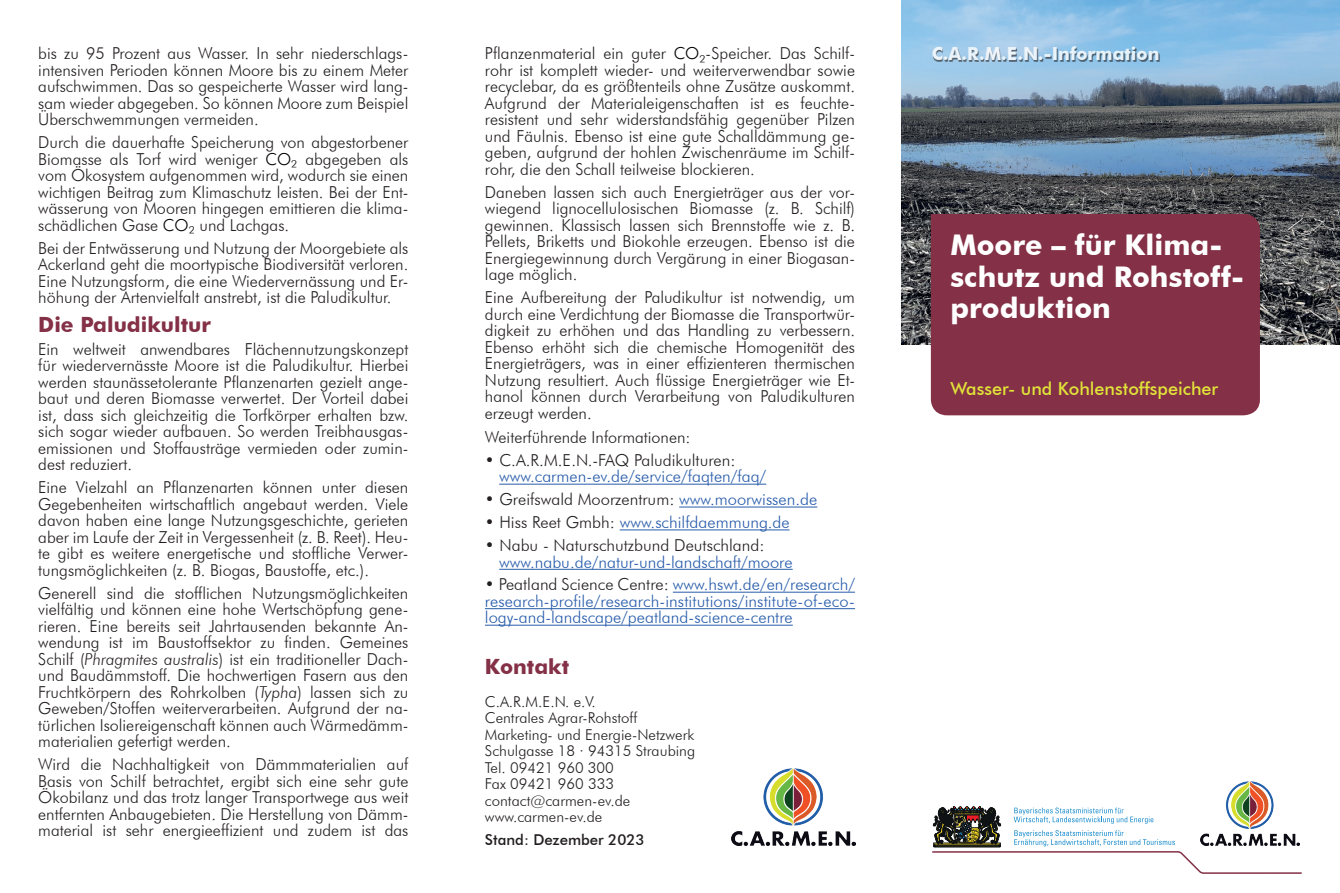
<style>
.page{position:relative;width:1340px;height:893px;background:#fff}
.page>*{position:absolute;margin:0;border:0;box-sizing:border-box;transform-origin:0 0}
.t1{font:700 28.5px/31.5px "Futura BT";color:#fff}
.t2{font:700 21px "Futura BT";color:#843046}
.t3{font:500 18px "Futura BT";color:#e0e339}
.t4{font:700 18px "Futura BT";color:#fff}
.t5{font:300 16.5px/16.5px "Futura BT";color:#231f20;text-align:justify}
.t6{font:300 16.5px/16.5px "Futura BT";color:#285caa;text-align:justify}
.t7{font:300 16.5px "Futura BT";color:#000}
.t8{font:300 15px/16.5px "Futura BT";color:#231f20}
.t9{font:500 15px "Futura BT";color:#231f20}
.s1{color:#000}
.s2{font-style:italic}
.s3{color:#285caa}
.s4{color:#231f20}
</style>
<div class="page">
<img style="left:901px;top:0;width:438px;height:344px">
<div style="left:933px;top:48px;width:227px;height:14px;background:#231f20;opacity:.75"></div>
<div style="left:930px;top:213px;width:330px;height:203px;background:#843046"></div>
<img style="left:1226px;top:781px;width:48px;height:25px">
<svg style="left:932px;top:806px;width:370px;height:68px"></svg>
<img style="left:731px;top:769px;width:124px;height:77px">
<hr style="left:499px;top:484px;width:267px;height:1px;background:#285caa">
<hr style="left:679px;top:507px;width:138px;height:1px;background:#285caa">
<hr style="left:619px;top:530px;width:170px;height:1px;background:#285caa">
<hr style="left:499px;top:569px;width:293px;height:1px;background:#285caa">
<hr style="left:673px;top:592px;width:182px;height:1px;background:#285caa">
<hr style="left:485px;top:608px;width:370px;height:1px;background:#285caa">
<hr style="left:485px;top:625px;width:307px;height:1px;background:#285caa">
<p class="t5" style="left:38px;top:45px;width:371px">bis zu 95 Prozent aus Wasser. In sehr niederschlags&shy;intensiven Perioden können Moore bis zu einem Meter aufschwimmen. Das so gespeicherte Wasser wird lang&shy;sam wieder abgegeben. So können Moore zum Beispiel Überschwemmungen vermeiden.</p>
<p class="t5" style="left:38px;top:134px;width:371px">Durch die dauerhafte Speicherung von abgestorbener<br>Biomasse als Torf wird weniger <span class="s1">CO</span></p>
<p class="t5" style="left:38px;top:150px;width:371px;text-indent:267px">abgegeben als vom Ökosystem aufgenommen wird, wodurch sie einen wichtigen Beitrag zum Klimaschutz leisten. Bei der Ent&shy;wässerung von Mooren hingegen emittieren die klima&shy;schädlichen Gase <span class="s1">CO</span></p>
<p class="t7" style="left:291px;top:156px;width:8px">²</p>
<p class="t5" style="left:38px;top:213px;width:371px;line-height:23px;text-indent:161px">und Lachgas.<br>Bei der Entwässerung und Nutzung der Moorgebiete als</p>
<p class="t5" style="left:38px;top:256px;width:371px">Ackerland geht die moortypische Biodiversität verloren.<br>Eine Nutzungsform, die eine Wiedervernässung und Er&shy;höhung der Artenvielfalt anstrebt, ist die Paludikultur.</p>
<p class="t2" style="left:38px;top:312px;width:174px">Die Paludikultur</p>
<p class="t5" style="left:38px;top:341px;width:371px;text-align:left">Ein weltweit anwendbares Flächennutzungskonzept für wiedervernässte Moore ist die Paludikultur. Hierbei werden staunässetolerante Pflanzenarten gezielt ange&shy;baut und deren Biomasse verwertet. Der Vorteil dabei ist, dass sich gleichzeitig die Torfkörper erhalten bzw. sich sogar wieder aufbauen. So werden Treibhausgas&shy;emissionen und Stoffausträge vermieden oder zumin&shy;dest reduziert.</p>
<p class="t5" style="left:38px;top:479px;width:371px">Eine Vielzahl an Pflanzenarten können unter diesen Gegebenheiten wirtschaftlich angebaut werden. Viele davon haben eine lange Nutzungsgeschichte, gerieten aber im Laufe der Zeit in Vergessenheit (z. B. Reet). Heu&shy;te gibt es weitere energetische und stoffliche Verwer&shy;tungsmöglichkeiten (z. B. Biogas, Baustoffe, etc.).</p>
<p class="t5" style="left:38px;top:584px;width:371px">Generell sind die stofflichen Nutzungsmöglichkeiten vielfältig und können eine hohe Wertschöpfung gene&shy;rieren. Eine bereits seit Jahrtausenden bekannte An&shy;wendung ist im Baustoffsektor zu finden. Gemeines Schilf (<span class="s2">Phragmites australis</span>) ist ein traditioneller Dach&shy;und Baudämmstoff. Die hochwertigen Fasern aus den Fruchtkörpern des Rohrkolben (<span class="s2">Typha</span>) lassen sich zu Geweben/Stoffen weiterverarbeiten. Aufgrund der na&shy;türlichen Isoliereigenschaft können auch Wärmedämm&shy;materialien gefertigt werden.</p>
<p class="t5" style="left:38px;top:756px;width:371px">Wird die Nachhaltigkeit von Dämmmaterialien auf Basis von Schilf betrachtet, ergibt sich eine sehr gute Ökobilanz und das trotz langer Transportwege aus weit entfernten Anbaugebieten. Die Herstellung von Dämm&shy;material ist sehr energieeffizient und zudem ist das</p>
<p class="t7" style="left:189px;top:222px;width:8px">²</p>
<p class="t5" style="left:485px;top:45px;width:371px">Pflanzenmaterial ein guter <span class="s1">CO</span> -Speicher. Das Schilf-</p>
<p class="t7" style="left:699px;top:51px;width:8px">²</p>
<p class="t5" style="left:485px;top:62px;width:371px">rohr ist komplett wieder- und weiterverwendbar sowie recyclebar, da es größtenteils ohne Zusätze auskommt.<br>Aufgrund der Materialeigenschaften ist es feuchte&shy;resistent und sehr widerstandsfähig gegenüber Pilzen und Fäulnis. Ebenso ist eine gute Schalldämmung ge&shy;geben, aufgrund der hohlen Zwischenräume im Schilf&shy;rohr, die den Schall teilweise blockieren.</p>
<p class="t5" style="left:485px;top:183px;width:371px">Daneben lassen sich auch Energieträger aus der vor&shy;wiegend lignocellulosischen Biomasse (z. B. Schilf) gewinnen. Klassisch lassen sich Brennstoffe wie z. B.<br>Pellets, Briketts und Biokohle erzeugen. Ebenso ist die Energiegewinnung durch Vergärung in einer Biogasan&shy;lage möglich.</p>
<p class="t5" style="left:485px;top:289px;width:371px">Eine Aufbereitung der Paludikultur ist notwendig, um durch eine Verdichtung der Biomasse die Transportwür&shy;digkeit zu erhöhen und das Handling zu verbessern.<br>Ebenso erhöht sich die chemische Homogenität des Energieträgers, was in einer effizienteren thermischen Nutzung resultiert. Auch flüssige Energieträger wie Et&shy;hanol können durch Verarbeitung von Paludikulturen erzeugt werden.</p>
<p class="t5" style="left:485px;top:429px;width:207px">Weiterführende Informationen:</p>
<p class="t5" style="left:485px;top:452px;width:252px">• C.A.R.M.E.N.-FAQ Paludikulturen:</p>
<p class="t6" style="left:499px;top:468px;width:268px">www.carmen-ev.de/service/faqten/faq/</p>
<p class="t5" style="left:485px;top:491px;width:334px">• Greifswald Moorzentrum: <span class="s3">www.moorwissen.de</span></p>
<p class="t6" style="left:485px;top:514px;width:306px"><span class="s4">• Hiss Reet Gmbh:</span> www.schilfdaemmung.de</p>
<p class="t5" style="left:485px;top:537px;width:281px">• Nabu - Naturschutzbund Deutschland:</p>
<p class="t6" style="left:499px;top:553px;width:295px">www.nabu.de/natur-und-landschaft/moore</p>
<p class="t6" style="left:485px;top:576px;width:371px"><span class="s4">• Peatland Science Centre:</span> www.hswt.de/en/research/ research-profile/research-institutions/institute-of-eco&shy;logy-and-landscape/peatland-science-centre</p>
<p class="t2" style="left:485px;top:654px;width:86px">Kontakt</p>
<p class="t8" style="left:485px;top:693px;width:212px">C.A.R.M.E.N. e.V.<br>Centrales Agrar-Rohstoff<br>Marketing- und Energie-Netzwerk<br>Schulgasse 18 · 94315 Straubing<br>Tel. 09421 960 300<br>Fax 09421 960 333 contact@carmen-ev.de www.carmen-ev.de</p>
<p class="t9" style="left:485px;top:831px;width:161px">Stand: Dezember 2023</p>
<p class="t4" style="left:931px;top:43px;width:229px">C.A.R.M.E.N.-Information</p>
<h1 class="t1" style="left:950px;top:229px;width:295px">Moore – für Klima&shy;schutz und Rohstoff&shy;produktion</h1>
<p class="t3" style="left:950px;top:378px;width:269px">Wasser- und Kohlenstoffspeicher</p>
</div>
